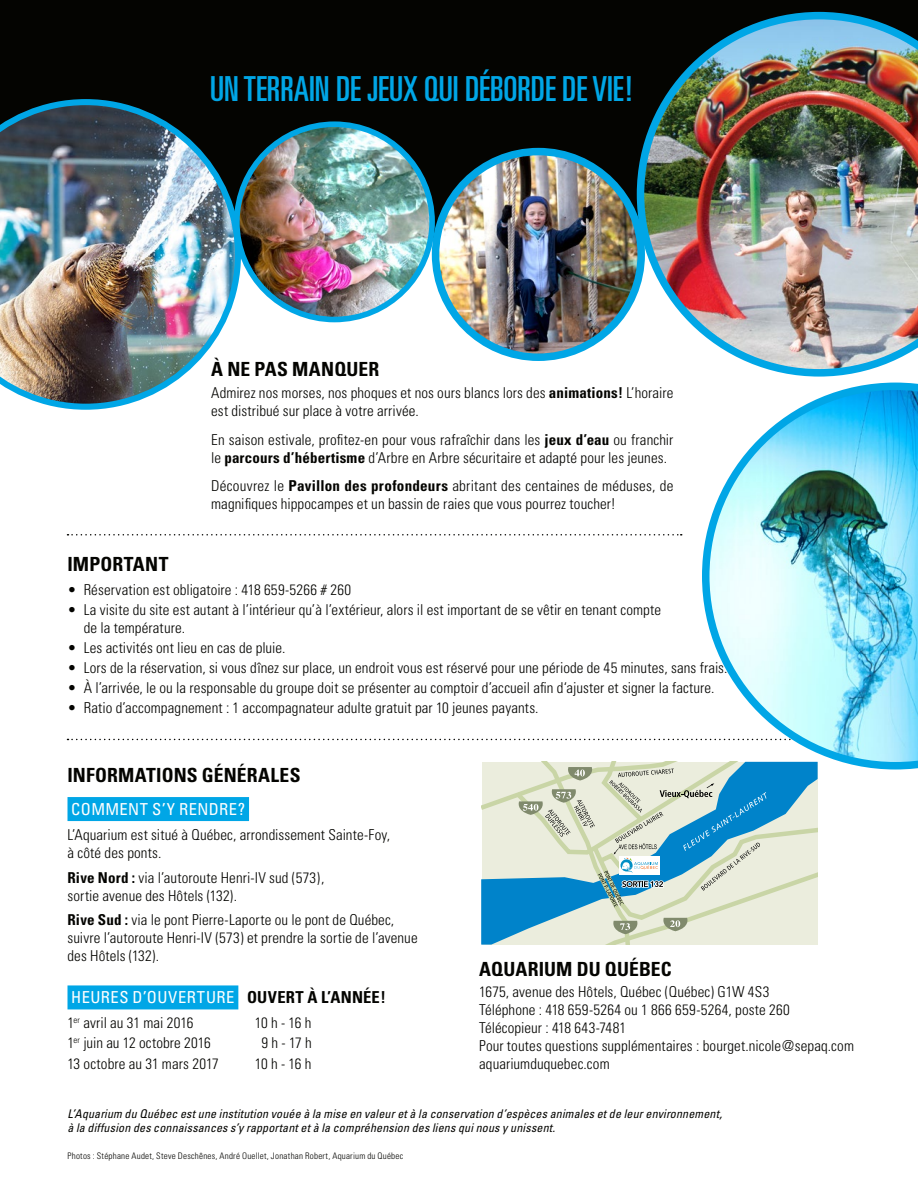
<style>
.page{position:relative;width:918px;height:1188px;background:#fff}
.page>*{position:absolute;margin:0;border:0;box-sizing:border-box;transform-origin:0 0}
.t1{font:ultra-condensed 34.5px "Univers";color:#00a6e6}
.t2{font:700 condensed 19.5px "Univers";letter-spacing:.005em;color:#040401}
.t3{font:condensed 16.5px "Univers";letter-spacing:.03em;color:#fff}
.t4{font:300 condensed 15px/18px "Univers";letter-spacing:.005em;color:#040401}
.t5{font:italic condensed 12px/14.4px "Univers";letter-spacing:.015em;color:#040401}
.t6{font:300 condensed 9px "Univers";letter-spacing:.025em;color:#040401}
.s1{font-weight:700}
.s2{font-weight:700;color:#040401}
</style>
<div class="page">
<div style="left:0;top:0;width:918px;height:239px;background:#040401"></div>
<img style="left:0;top:99px;width:237px;height:311px">
<img style="left:237px;top:128px;width:195px;height:190px">
<div style="left:234px;top:121px;width:201px;height:201px;border:6px solid #00a6e6;border-radius:50%"></div>
<img style="left:641px;top:12px;width:277px;height:365px">
<div style="left:68px;top:797px;width:181px;height:24px;background:#00a6e6"></div>
<div style="left:68px;top:985px;width:170px;height:24px;background:#00a6e6"></div>
<img style="left:438px;top:152px;width:203px;height:205px">
<div style="left:432px;top:148px;width:213px;height:213px;border:8px solid #00a6e6;border-radius:50%"></div>
<svg style="left:481px;top:762px;width:337px;height:183px;background:#afcfd0"></svg>
<svg style="left:68px;top:739px;width:634px;height:1px"></svg>
<svg style="left:68px;top:534px;width:614px;height:2px"></svg>
<img style="left:702px;top:383px;width:216px;height:387px">
<h1 class="t1" style="left:210px;top:69px;width:424px">UN TERRAIN DE JEUX QUI DÉBORDE DE VIE!</h1>
<h2 class="t2" style="left:211px;top:358px;width:170px">À NE PAS MANQUER</h2>
<p class="t4" style="left:211px;top:383px;width:464px">Admirez nos morses, nos phoques et nos ours blancs lors des <span class="s1">animations!</span> L’horaire est distribué sur place à votre arrivée.</p>
<p class="t4" style="left:211px;top:430px;width:464px">En saison estivale, profitez-en pour vous rafraîchir dans les <span class="s1">jeux d’eau</span> ou franchir le <span class="s1">parcours d’hébertisme</span> d’Arbre en Arbre sécuritaire et adapté pour les jeunes.</p>
<p class="t4" style="left:211px;top:477px;width:464px">Découvrez le <span class="s1">Pavillon des profondeurs</span> abritant des centaines de méduses, de magnifiques hippocampes et un bassin de raies que vous pourrez toucher!</p>
<h2 class="t2" style="left:68px;top:552px;width:102px">IMPORTANT</h2>
<p class="t4" style="left:68px;top:580px;width:285px">• Réservation est obligatoire : 418 659-5266 # 260</p>
<p class="t4" style="left:84px;top:601px;width:579px;text-indent:-16px">• La visite du site est autant à l’intérieur qu’à l’extérieur, alors il est important de se vêtir en tenant compte de la température.</p>
<p class="t4" style="left:68px;top:639px;width:219px">• Les activités ont lieu en cas de pluie.</p>
<p class="t4" style="left:68px;top:659px;width:662px">• Lors de la réservation, si vous dînez sur place, un endroit vous est réservé pour une période de 45 minutes, sans frais.</p>
<p class="t4" style="left:68px;top:679px;width:649px">• À l’arrivée, le ou la responsable du groupe doit se présenter au comptoir d’accueil afin d‘ajuster et signer la facture.</p>
<p class="t4" style="left:68px;top:699px;width:473px">• Ratio d’accompagnement : 1 accompagnateur adulte gratuit par 10 jeunes payants.</p>
<h2 class="t2" style="left:68px;top:763px;width:235px">INFORMATIONS GÉNÉRALES</h2>
<p class="t3" style="left:71px;top:799px;width:175px">COMMENT S’Y RENDRE?</p>
<p class="t4" style="left:68px;top:826px;width:324px">L’Aquarium est situé à Québec, arrondissement Sainte-Foy, à côté des ponts.</p>
<p class="t4" style="left:68px;top:868px;width:258px"><span class="s1">Rive Nord :</span> via l’autoroute Henri-IV sud (573), sortie avenue des Hôtels (132).</p>
<p class="t4" style="left:68px;top:911px;width:352px"><span class="s1">Rive Sud :</span> via le pont Pierre-Laporte ou le pont de Québec, suivre l’autoroute Henri-IV (573) et prendre la sortie de l’avenue des Hôtels (132).</p>
<p class="t3" style="left:71px;top:987px;width:316px">HEURES D’OUVERTURE <span class="s2">OUVERT À L’ANNÉE!</span></p>
<p class="t4" style="left:68px;top:1014px;width:127px">1<sup>er</sup> avril au 31 mai 2016</p>
<p class="t4" style="left:255px;top:1014px;width:58px">10 h - 16 h</p>
<p class="t4" style="left:67px;top:1034px;width:145px">1<sup>er</sup> juin au 12 octobre 2016</p>
<p class="t4" style="left:262px;top:1034px;width:52px">9 h - 17 h</p>
<p class="t4" style="left:67px;top:1054px;width:153px">13 octobre au 31 mars 2017</p>
<p class="t4" style="left:255px;top:1054px;width:58px">10 h - 16 h</p>
<h2 class="t2" style="left:479px;top:957px;width:194px">AQUARIUM DU QUÉBEC</h2>
<p class="t4" style="left:479px;top:983px;width:376px">1675, avenue des Hôtels, Québec (Québec) G1W 4S3<br>Téléphone : 418 659-5264 ou 1 866 659-5264, poste 260<br>Télécopieur : 418 643-7481<br>Pour toutes questions supplémentaires : bourget.nicole@sepaq.com aquariumduquebec.com</p>
<p class="t5" style="left:68px;top:1106px;width:656px">L’Aquarium du Québec est une institution vouée à la mise en valeur et à la conservation d’espèces animales et de leur environnement, à la diffusion des connaissances s’y rapportant et à la compréhension des liens qui nous y unissent.</p>
<p class="t6" style="left:68px;top:1150px;width:337px">Photos : Stéphane Audet, Steve Deschênes, André Ouellet, Jonathan Robert, Aquarium du Québec</p>
</div>
